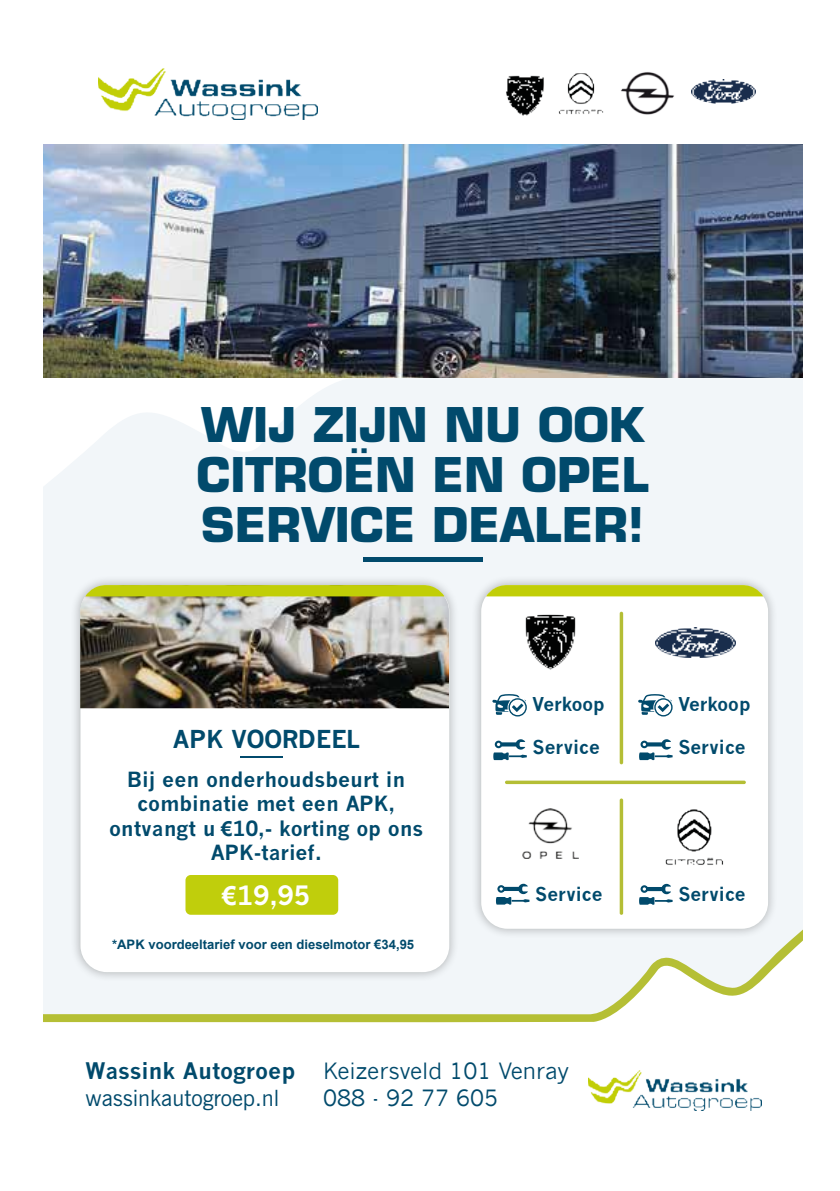
<style>
.page{position:relative;width:840px;height:1191px;background:#fff}
.page>*{position:absolute;margin:0;border:0;box-sizing:border-box;transform-origin:0 0}
.t1{font:700 46.6px/50.4px "Eurostile LT Std";color:#014a6c;text-align:justify}
.t2{font:700 26.2px "M News Gothic";color:#fff}
.t3{font:700 24.2px "M News Gothic";color:#014a6c}
.t4{font:22.4px/26.8px "News Gothic";color:#014a6c}
.t5{font:22.4px "News Gothic BT";color:#014a6c}
.t6{font:700 22.4px "M News Gothic";color:#014a6c}
.t7{font:700 20.6px/24.6px "M News Gothic";color:#014a6c;text-align:center}
.t8{font:700 18.6px "News Gothic";color:#014a6c}
.t9{font:700 13px "Arial";color:#014a6c}
.s1{font-family:"Arial"}
</style>
<div class="page">
<img style="left:98px;top:68px;width:219px;height:51px">
<img style="left:588px;top:1070px;width:173px;height:40px">
<svg style="left:43px;top:377px;width:758px;height:515px;fill:#f2f6f9"></svg>
<img style="left:506px;top:75px;width:38px;height:41px">
<img style="left:691px;top:80px;width:63px;height:24px">
<div style="left:70px;top:575px;width:389px;height:407px;background:#000;opacity:.29"></div>
<div style="left:80px;top:585px;width:369px;height:387px;background:#fff;border-radius:26px"></div>
<img style="left:80px;top:585px;width:369px;height:123px">
<img style="left:43px;top:145px;width:758px;height:232px">
<svg style="left:43px;top:892px;width:758px;height:131px"></svg>
<hr style="left:363px;top:558px;width:119px;height:4px;background:#014a6c">
<hr style="left:240px;top:756px;width:43px;height:2px;background:#014a6c">
<img style="left:558px;top:73px;width:46px;height:41px">
<img style="left:621px;top:72px;width:53px;height:43px">
<div style="left:470px;top:575px;width:307px;height:363px;background:#000;opacity:.29"></div>
<div style="left:481px;top:585px;width:286px;height:343px;background:#fff;border-radius:26px"></div>
<img style="left:525px;top:614px;width:51px;height:56px">
<img style="left:655px;top:628px;width:80px;height:29px">
<svg style="left:639px;top:884px;width:33px;height:20px"></svg>
<svg style="left:639px;top:739px;width:33px;height:21px"></svg>
<svg style="left:638px;top:694px;width:34px;height:22px"></svg>
<svg style="left:493px;top:739px;width:33px;height:21px"></svg>
<svg style="left:492px;top:694px;width:34px;height:22px"></svg>
<svg style="left:496px;top:883px;width:33px;height:21px"></svg>
<img style="left:522px;top:809px;width:55px;height:49px">
<svg style="left:504px;top:780px;width:241px;height:4px"></svg>
<hr style="left:619px;top:798px;width:3px;height:117px;background:#b4be35;border-radius:2px">
<hr style="left:619px;top:611px;width:3px;height:153px;background:#b4be35;border-radius:2px">
<svg style="left:485px;top:585px;width:277px;height:11px;background:#c2cf12"></svg>
<img style="left:665px;top:809px;width:58px;height:56px">
<div style="left:185px;top:875px;width:153px;height:39px;background:#c0ce0c;border-radius:5px"></div>
<svg style="left:85px;top:585px;width:359px;height:11px;background:#c1ce0f"></svg>
<h1 class="t1" style="left:196px;top:399px;width:454px">WIJ ZIJN NU OOK CITROËN EN OPEL SERVICE DEALER!</h1>
<p class="t3" style="left:173px;top:725px;width:189px">APK VOORDEEL</p>
<p class="t8" style="left:532px;top:693px;width:74px">Verkoop</p>
<p class="t8" style="left:532px;top:736px;width:69px">Service</p>
<p class="t8" style="left:678px;top:693px;width:74px">Verkoop</p>
<p class="t8" style="left:678px;top:736px;width:69px">Service</p>
<p class="t7" style="left:109px;top:766px;width:315px">Bij een onderhoudsbeurt in combinatie met een APK, ontvangt u <span class="s1">€</span>10,- korting op ons<br>APK-tarief.</p>
<p class="t2" style="left:222px;top:879px;width:89px"><span class="s1">€</span>19,95</p>
<p class="t9" style="left:112px;top:935px;width:303px">*APK voordeeltarief voor een dieselmotor €34,95</p>
<p class="t8" style="left:535px;top:883px;width:69px">Service</p>
<p class="t8" style="left:678px;top:882px;width:69px">Service</p>
<p class="t6" style="left:86px;top:1057px;width:211px">Wassink Autogroep</p>
<p class="t5" style="left:86px;top:1084px;width:195px">wassinkautogroep.nl</p>
<p class="t4" style="left:323px;top:1057px;width:247px">Keizersveld 101 Venray<br>088 - 92 77 605</p>
</div>
